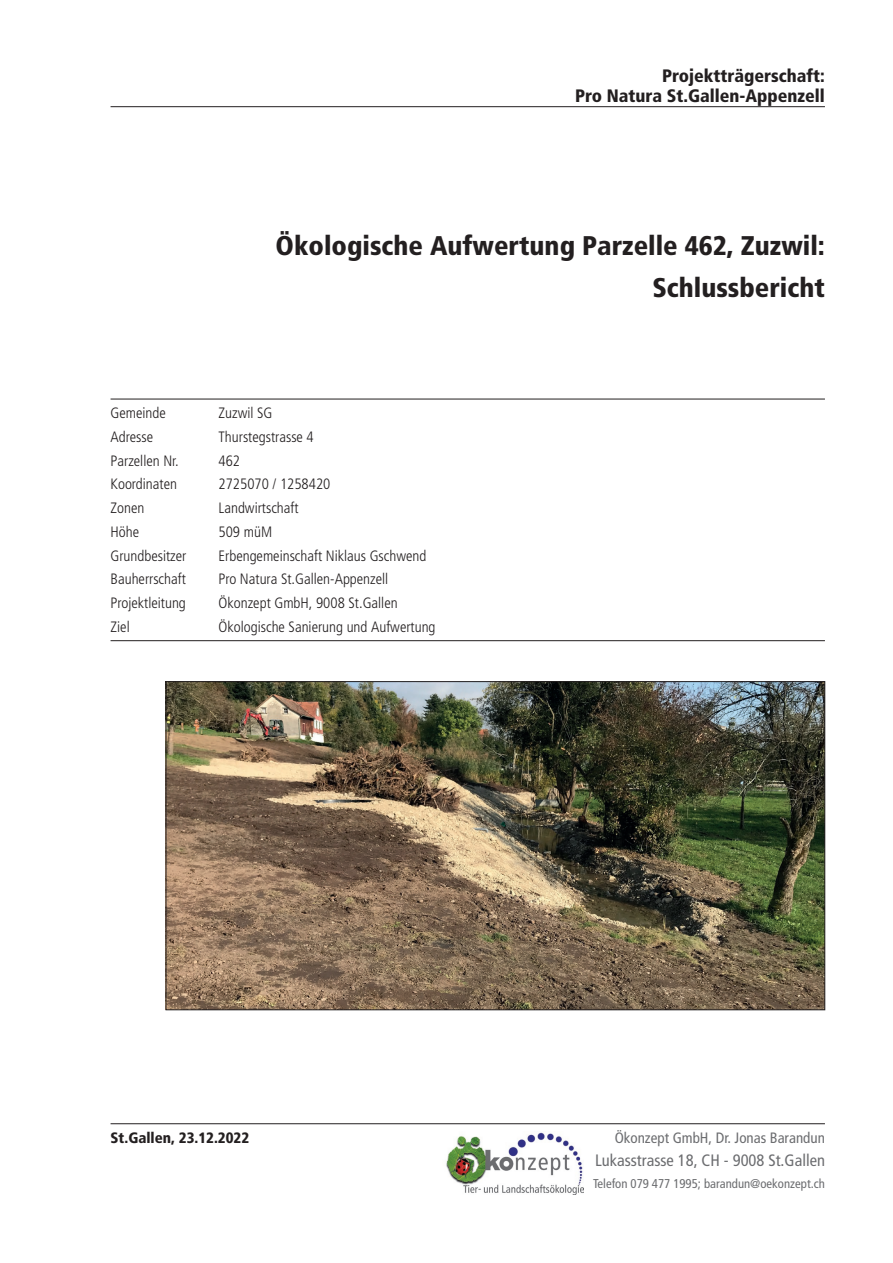
<style>
.page{position:relative;width:893px;height:1263px;background:#fff}
.page>*{position:absolute;margin:0;border:0;box-sizing:border-box;transform-origin:0 0}
.t1{font:27px/41.5px "Frutiger LT 77 Blk Cn";color:#231f20;text-align:right}
.t2{font:18px/19.5px "Frutiger LT 77 Blk Cn";color:#231f20;text-align:right}
.t3{font:16.5px "Frutiger LT 57 Cn";color:#6c6d70}
.t4{font:15px "Frutiger LT 47 Lt Cn";color:#231f20}
.t5{font:15px "Frutiger LT 57 Cn";color:#6c6d70}
.t6{font:15px "Frutiger LT 77 Blk Cn";color:#231f20}
.t7{font:12.75px "Frutiger LT 57 Cn";color:#6c6d70}
</style>
<div class="page">
<hr style="left:111px;top:106px;width:714px;height:1px;background:#231f20">
<hr style="left:111px;top:1123px;width:714px;height:1px;background:#231f20">
<img style="left:446px;top:1132px;width:138px;height:62px">
<hr style="left:111px;top:399px;width:714px;height:1px;background:#231f20">
<hr style="left:111px;top:640px;width:714px;height:1px;background:#231f20">
<img style="left:168px;top:683px;width:655px;height:325px">
<p class="t2" style="left:575px;top:66px;width:251px">Projektträgerschaft:<br>Pro Natura St.Gallen-Appenzell</p>
<h1 class="t1" style="left:276px;top:225px;width:551px">Ökologische Aufwertung Parzelle 462, Zuzwil:<br>Schlussbericht</h1>
<p class="t4" style="left:111px;top:404px;width:57px">Gemeinde</p>
<p class="t4" style="left:219px;top:404px;width:55px">Zuzwil SG</p>
<p class="t4" style="left:111px;top:428px;width:44px">Adresse</p>
<p class="t4" style="left:219px;top:428px;width:97px">Thurstegstrasse 4</p>
<p class="t4" style="left:111px;top:452px;width:70px">Parzellen Nr.</p>
<p class="t4" style="left:219px;top:452px;width:23px">462</p>
<p class="t4" style="left:111px;top:476px;width:68px">Koordinaten</p>
<p class="t4" style="left:219px;top:476px;width:113px">2725070 / 1258420</p>
<p class="t4" style="left:111px;top:499px;width:35px">Zonen</p>
<p class="t4" style="left:219px;top:499px;width:81px">Landwirtschaft</p>
<p class="t4" style="left:111px;top:523px;width:30px">Höhe</p>
<p class="t4" style="left:219px;top:523px;width:55px">509 müM</p>
<p class="t4" style="left:111px;top:547px;width:77px">Grundbesitzer</p>
<p class="t4" style="left:219px;top:547px;width:209px">Erbengemeinschaft Niklaus Gschwend</p>
<p class="t4" style="left:111px;top:571px;width:77px">Bauherrschaft</p>
<p class="t4" style="left:219px;top:571px;width:171px">Pro Natura St.Gallen-Appenzell</p>
<p class="t4" style="left:111px;top:594px;width:77px">Projektleitung</p>
<p class="t4" style="left:219px;top:594px;width:181px">Ökonzept GmbH, 9008 St.Gallen</p>
<p class="t4" style="left:111px;top:618px;width:21px">Ziel</p>
<p class="t4" style="left:219px;top:618px;width:218px">Ökologische Sanierung und Aufwertung</p>
<p class="t6" style="left:111px;top:1129px;width:140px">St.Gallen, 23.12.2022</p>
<p class="t5" style="left:615px;top:1129px;width:212px">Ökonzept GmbH, Dr. Jonas Barandun</p>
<p class="t3" style="left:595px;top:1150px;width:231px">Lukasstrasse 18, CH - 9008 St.Gallen</p>
<p class="t7" style="left:593px;top:1176px;width:233px">Telefon 079 477 1995; barandun@oekonzept.ch</p>
</div>
